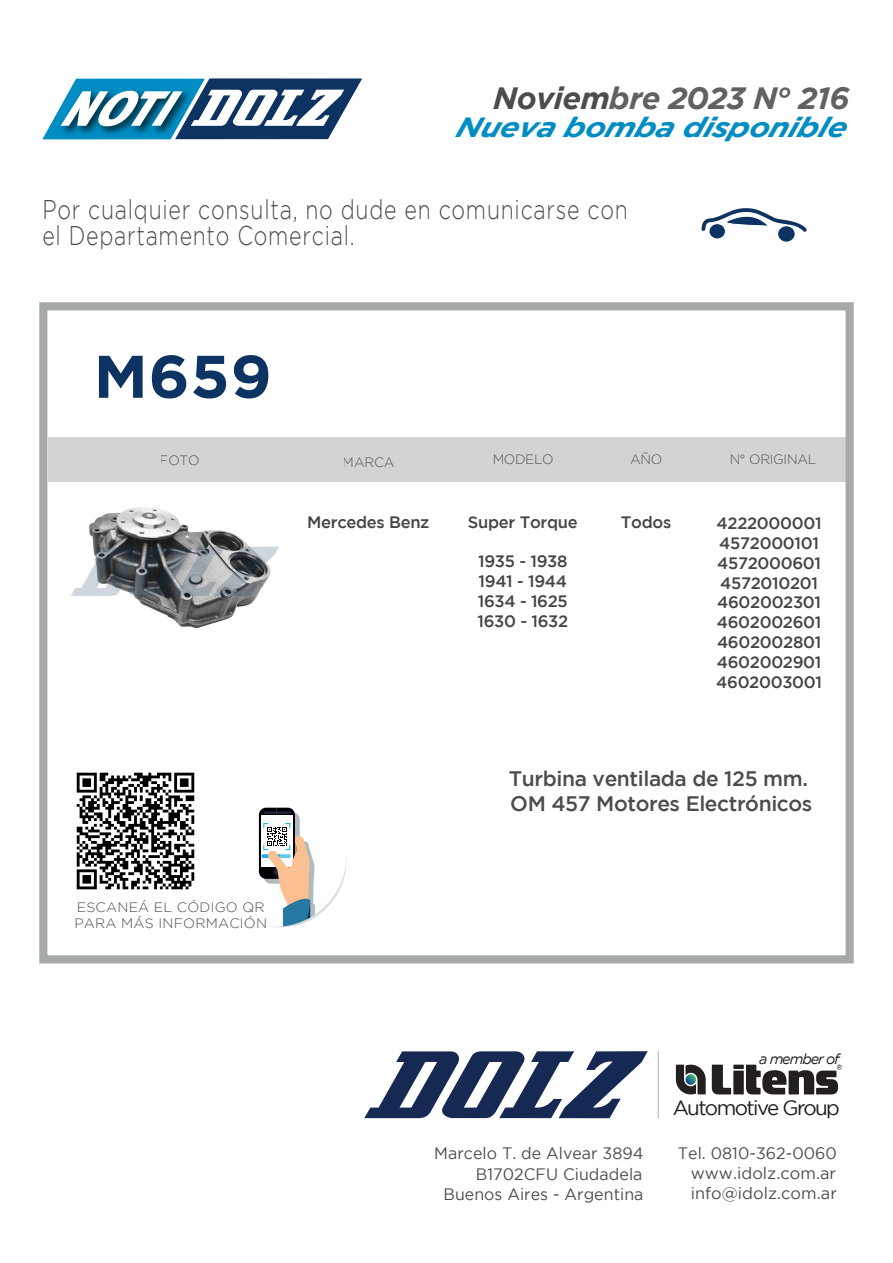
<style>
.page{position:relative;width:893px;height:1263px;background:#fff}
.page>*{position:absolute;margin:0;border:0;box-sizing:border-box;transform-origin:0 0}
.t1{font:700 60px "Gotham";color:#0c3361;scale:1.04 1}
.t2{font:italic 700 30.75px "Gotham";letter-spacing:-.02em;color:rgb(80 80 82/.9)}
.t3{font:italic 700 27.75px "Gotham";letter-spacing:-.02em;color:#008dc3;scale:1.15 1}
.t4{font:300 27px/25.5px "Gotham";letter-spacing:.035em;color:#4b4c4d;scale:.79 1}
.t5{font:500 21px/25.2px "Gotham";letter-spacing:-.02em;color:#4b4c4d}
.t6{font:20.55px "Gotham";letter-spacing:-.075em;color:#1d1d1b}
.t7{font:500 16.5px/19.8px "Gotham";letter-spacing:-.02em;color:#424445;text-align:justify}
.t8{font:16.5px/20px "Gotham";letter-spacing:.005em;color:#4b4c4d;text-align:right}
.t9{font:italic 14.4px "Gotham";letter-spacing:-.075em;color:#1d1d1b}
.t10{font:300 13.5px/16.4px "Gotham";letter-spacing:.015em;color:#4b4c4d}
.t11{font:300 13.5px "Gotham";letter-spacing:-.02em;color:#4b4c4d}
.s1{color:#4b4c4d}
</style>
<div class="page">
<svg style="left:42px;top:78px;width:320px;height:61px"></svg>
<svg style="left:364px;top:1051px;width:284px;height:67px"></svg>
<hr style="left:658px;top:1051px;width:1px;height:67px;background:#a09f9f">
<svg style="left:676px;top:1064px;width:166px;height:30px"></svg>
<div style="left:778px;top:226px;width:17px;height:16px;background:#0c3361;border-radius:50%"></div>
<div style="left:709px;top:224px;width:16px;height:15px;background:#0c3361;border-radius:50%"></div>
<div style="left:709px;top:223px;width:17px;height:16px;border:1px solid #fff;border-radius:50%"></div>
<svg style="left:701px;top:208px;width:106px;height:25px"></svg>
<img style="left:48px;top:464px;width:231px;height:165px">
<div style="left:49px;top:437px;width:798px;height:45px;background:#d1d2d4"></div>
<div style="left:39px;top:302px;width:815px;height:661px;border:8px solid #a3a6a7"></div>
<svg style="left:259px;top:808px;width:58px;height:119px"></svg>
<img style="left:76px;top:772px;width:119px;height:118px">
<h2 class="t2" style="left:493px;top:80px;width:358px"><span class="s1">Noviem</span>bre 2023 N° 216</h2>
<h3 class="t3" style="left:455px;top:111px;width:348px">Nueva bomba disp onible</h3>
<h3 class="t4" style="left:42px;top:196px;width:743px">Por cualquier consulta, no dude en comunicarse con el Departamento Comercial.</h3>
<h1 class="t1" style="left:94px;top:342px;width:173px">M659</h1>
<p class="t10" style="left:160px;top:452px;width:41px">FOTO</p>
<p class="t10" style="left:343px;top:454px;width:53px">MARCA</p>
<p class="t7" style="left:307px;top:512px;width:124px">Mercedes Benz</p>
<p class="t10" style="left:74px;top:899px;width:194px">ESCANEÁ EL CÓDIGO QR<br>PARA MÁS INFORMACIÓN</p>
<p class="t10" style="left:492px;top:451px;width:63px">MODELO</p>
<p class="t7" style="left:468px;top:512px;width:111px">Super Torque</p>
<p class="t7" style="left:477px;top:551px;width:92px">1935 - 1938<br>1941 - 1944<br>1634 - 1625<br>1630 - 1632</p>
<p class="t10" style="left:630px;top:451px;width:34px">AÑO</p>
<p class="t7" style="left:621px;top:512px;width:52px">Todos</p>
<p class="t11" style="left:729px;top:451px;width:88px">N° ORIGINAL</p>
<p class="t7" style="left:716px;top:513px;width:107px;text-align:left">4222000001<br>4572000101<br>4572000601<br>4572010201<br>4602002301<br>4602002601<br>4602002801<br>4602002901<br>4602003001</p>
<p class="t5" style="left:509px;top:765px;width:305px">Turbina ventilada de 125 mm.<br>OM 457 Motores Electrónicos</p>
<p class="t9" style="left:759px;top:1051px;width:82px">a member of</p>
<p class="t6" style="left:673px;top:1096px;width:169px">Automotive Group</p>
<p class="t8" style="left:434px;top:1141px;width:211px;line-height:21.8px">Marcelo T. de Alvear 3894<br>B1702CFU Ciudadela</p>
<p class="t8" style="left:443px;top:1184px;width:202px">Buenos Aires - Argentina</p>
<p class="t8" style="left:691px;top:1143px;width:148px;text-align:justify;text-indent:-13px">Tel. 0810-362-0060 www.idolz.com.ar info@idolz.com.ar</p>
</div>
